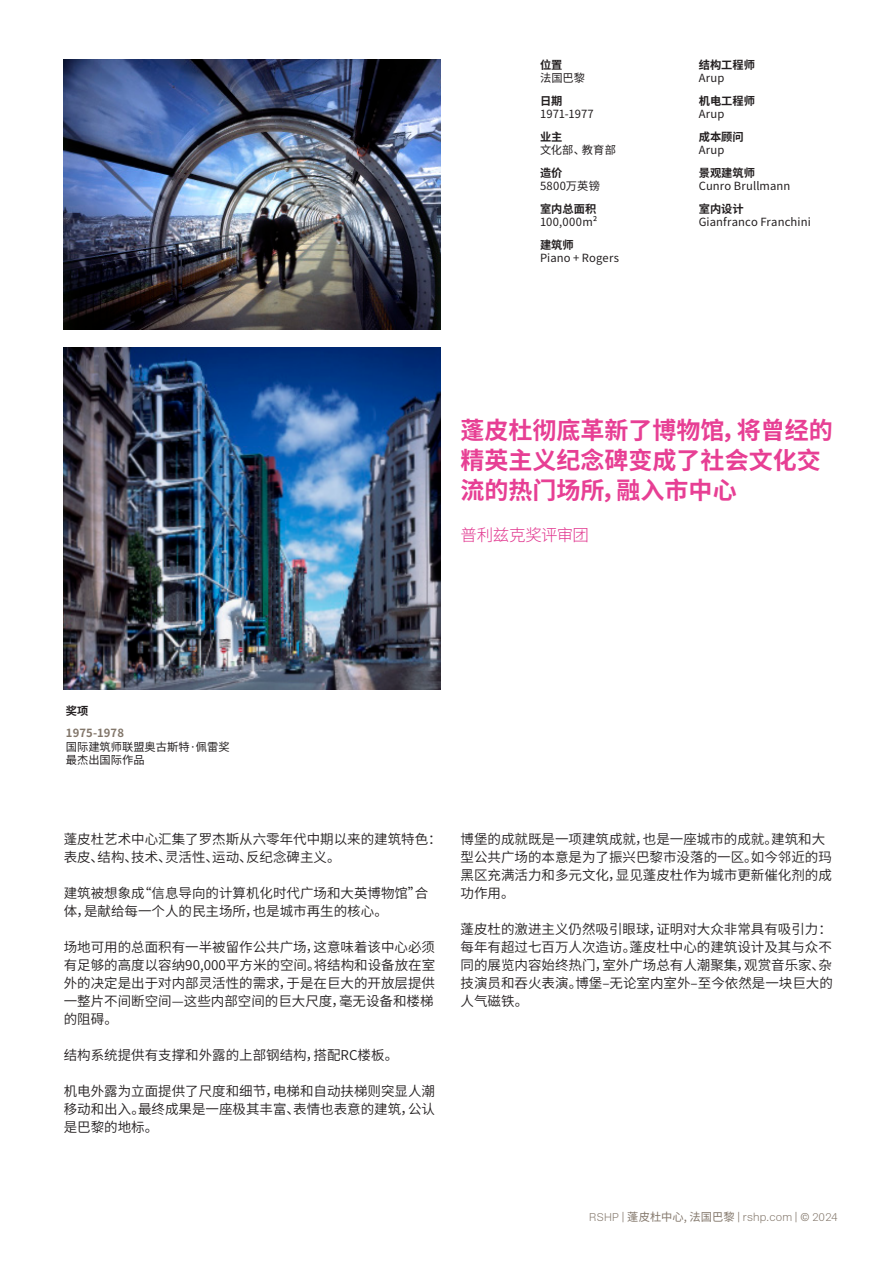
<style>
.page{position:relative;width:893px;height:1263px;background:#fff}
.page>*{position:absolute;margin:0;border:0;box-sizing:border-box;transform-origin:0 0}
.Pullquote{font:700 24px/30px "Noto Sans CJ Ksc";color:#e73f94}
.Pullquote_Source{font:300 16.5px "Noto Sans CJ Ksc";letter-spacing:-.03em;color:#e1358e}
.Body{font:600 13.5px/18px "Noto Sans CJ Ksc";color:#231f20}
.Info_Body{font:11.25px "Noto Sans CJ Ksc";letter-spacing:.01em;color:#231f20}
.Info_Header{font:700 11.25px "Noto Sans CJ Ksc";color:#231f20}
.t1{font:11.25px "New Rail Alphabet White";letter-spacing:.02em;color:#82766a}
.Info_Award_Title{font:11.25px "Noto Sans CJ Ksc";color:#231f20}
.Info_Body-2{font:11.25px "Noto Sans CJ Ksc";letter-spacing:.03em;color:#231f20}
.Info_Award_Date{font:700 11.25px "Noto Sans CJ Ksc";letter-spacing:.005em;color:#82766a}
.s1{font-family:"Noto Sans CJ Ksc"}
</style>
<div class="page">
<img style="left:64px;top:60px;width:377px;height:270px">
<img style="left:64px;top:347px;width:377px;height:343px">
<p class="Info_Header" style="left:540px;top:58px;width:24px">位置</p>
<p class="Info_Body" style="left:540px;top:72px;width:47px">法国巴黎</p>
<p class="Info_Header" style="left:540px;top:94px;width:24px">日期</p>
<p class="Info_Body" style="left:540px;top:108px;width:55px">1971-1977</p>
<p class="Info_Header" style="left:540px;top:130px;width:24px">业主</p>
<p class="Info_Body" style="left:540px;top:144px;width:77px">文化部、教育部</p>
<p class="Info_Header" style="left:540px;top:166px;width:24px">造价</p>
<p class="Info_Body" style="left:540px;top:180px;width:62px">5800万英镑</p>
<p class="Info_Header" style="left:540px;top:202px;width:58px">室内总面积</p>
<p class="Info_Body-2" style="left:540px;top:216px;width:59px">100,000m²</p>
<p class="Info_Header" style="left:540px;top:238px;width:35px">建筑师</p>
<p class="Info_Body" style="left:540px;top:252px;width:81px">Piano + Rogers</p>
<p class="Info_Header" style="left:699px;top:58px;width:58px">结构工程师</p>
<p class="Info_Body" style="left:699px;top:72px;width:27px">Arup</p>
<p class="Info_Header" style="left:699px;top:94px;width:58px">机电工程师</p>
<p class="Info_Body" style="left:699px;top:108px;width:27px">Arup</p>
<p class="Info_Header" style="left:699px;top:130px;width:46px">成本顾问</p>
<p class="Info_Body" style="left:699px;top:144px;width:27px">Arup</p>
<p class="Info_Header" style="left:699px;top:166px;width:58px">景观建筑师</p>
<p class="Info_Body" style="left:699px;top:180px;width:93px">Cunro Brullmann</p>
<p class="Info_Header" style="left:699px;top:202px;width:46px">室内设计</p>
<p class="Info_Body" style="left:699px;top:216px;width:114px">Gianfranco Franchini</p>
<p class="Pullquote" style="left:461px;top:415px;width:373px">蓬皮杜彻底革新了博物馆，将曾经的精英主义纪念碑变成了社会文化交流的热门场所，融入市中心</p>
<p class="Pullquote_Source" style="left:461px;top:526px;width:130px">普利兹克奖评审团</p>
<p class="Info_Header" style="left:66px;top:704px;width:24px">奖项</p>
<p class="Info_Award_Date" style="left:66px;top:727px;width:60px">1975-1978</p>
<p class="Info_Award_Title" style="left:66px;top:740px;width:165px">国际建筑师联盟奥古斯特·佩雷奖</p>
<p class="Info_Award_Title" style="left:66px;top:754px;width:80px">最杰出国际作品</p>
<p class="Body" style="left:64px;top:831px;width:380px">蓬皮杜艺术中心汇集了罗杰斯从六零年代中期以来的建筑特色：表皮、结构、技术、灵活性、运动、反纪念碑主义。</p>
<p class="Body" style="left:64px;top:885px;width:366px">建筑被想象成“信息导向的计算机化时代广场和大英博物馆”合体，是献给每一个人的民主场所，也是城市再生的核心。</p>
<p class="Body" style="left:64px;top:939px;width:373px">场地可用的总面积有一半被留作公共广场，这意味着该中心必须有足够的高度以容纳90,000平方米的空间。将结构和设备放在室外的决定是出于对内部灵活性的需求，于是在巨大的开放层提供一整片不间断空间—这些内部空间的巨大尺度，毫无设备和楼梯的阻碍。</p>
<p class="Body" style="left:64px;top:1047px;width:336px">结构系统提供有支撑和外露的上部钢结构，搭配RC楼板。</p>
<p class="Body" style="left:64px;top:1083px;width:373px;text-align:justify">机电外露为立面提供了尺度和细节，电梯和自动扶梯则突显人潮移动和出入。最终成果是一座极其丰富、表情也表意的建筑，公认是巴黎的地标。</p>
<p class="Body" style="left:461px;top:831px;width:373px">博堡的成就既是一项建筑成就，也是一座城市的成就。建筑和大型公共广场的本意是为了振兴巴黎市没落的一区。如今邻近的玛黑区充满活力和多元文化，显见蓬皮杜作为城市更新催化剂的成功作用。</p>
<p class="Body" style="left:461px;top:921px;width:374px;text-align:justify">蓬皮杜的激进主义仍然吸引眼球，证明对大众非常具有吸引力：每年有超过七百万人次造访。蓬皮杜中心的建筑设计及其与众不同的展览内容始终热门，室外广场总有人潮聚集，观赏音乐家、杂技演员和吞火表演。博堡–无论室内室外–至今依然是一块巨大的人气磁铁。</p>
<p class="t1" style="left:589px;top:1209px;width:250px">RSHP | <span class="s1">蓬皮杜中心, 法国巴黎</span> | rshp.com | © 2024</p>
</div>
